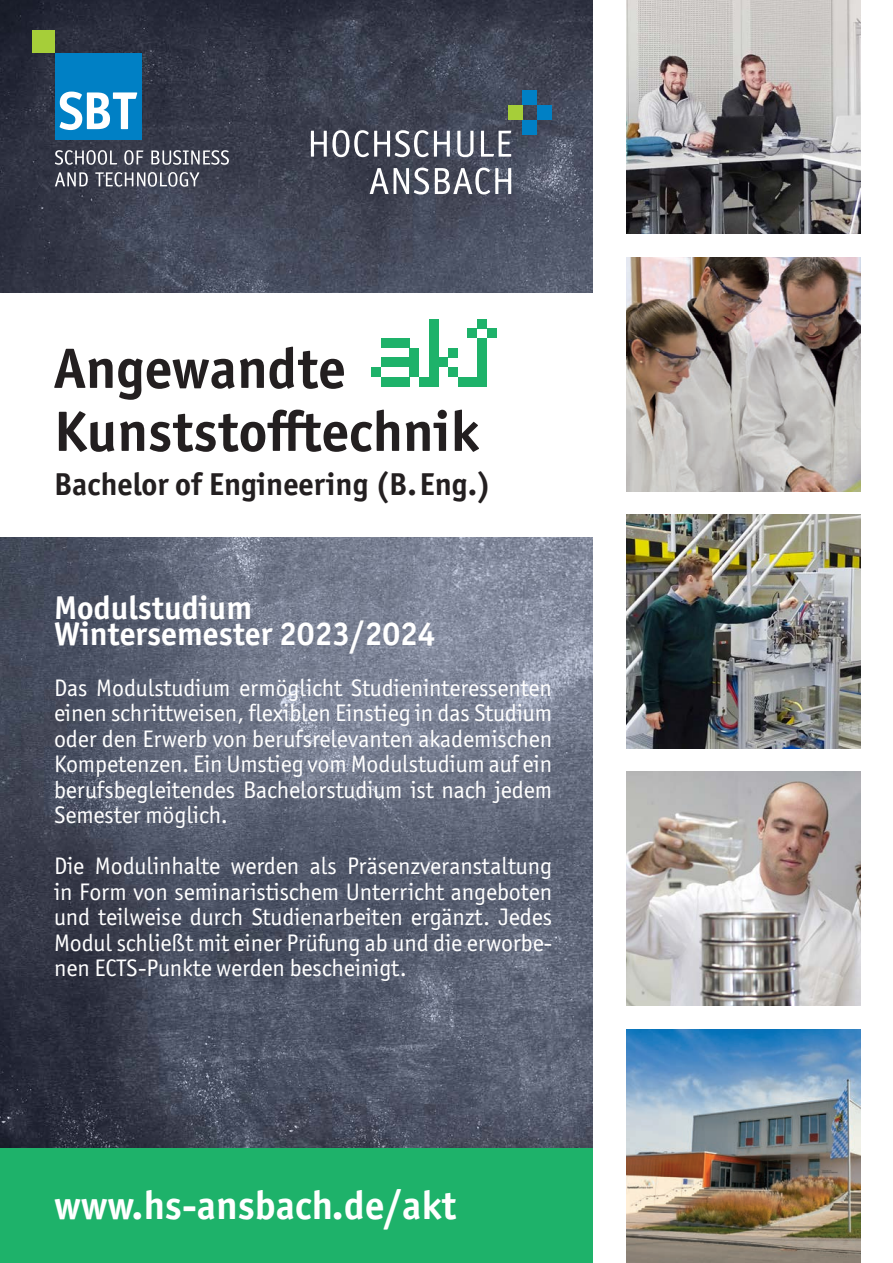
<style>
.page{position:relative;width:893px;height:1263px;background:#fff}
.page>*{position:absolute;margin:0;border:0;box-sizing:border-box;transform-origin:0 0}
.t1{font:700 57px/63px "Officina Sans ITC Pro";color:#231f20}
.t2{font:700 40.2px "Officina Sans ITC Pro";color:#fff}
.t3{font:700 33px/25.5px "Officina Sans ITC Pro";color:#fff}
.t4{font:700 31.8px "Officina Sans ITC Pro";color:#231f20}
.t5{font:24px/25.5px "Officina Sans ITC Pro";letter-spacing:-.005em;color:#fff;text-align:justify}
</style>
<div class="page">
<img style="left:0;top:0;width:592px;height:1148px">
<div style="left:0;top:293px;width:607px;height:243px;background:#fff"></div>
<div style="left:371px;top:367px;width:10px;height:10px;background:#1eb26a"></div>
<div style="left:381px;top:377px;width:29px;height:9px;background:#1eb26a"></div>
<div style="left:419px;top:377px;width:10px;height:9px;background:#1eb26a"></div>
<div style="left:429px;top:319px;width:10px;height:67px;background:#1eb26a"></div>
<div style="left:410px;top:348px;width:9px;height:29px;background:#1eb26a"></div>
<div style="left:437px;top:358px;width:11px;height:9px;background:#1eb26a"></div>
<div style="left:487px;top:329px;width:9px;height:9px;background:#1eb26a"></div>
<div style="left:477px;top:338px;width:10px;height:48px;background:#1eb26a"></div>
<div style="left:458px;top:377px;width:19px;height:9px;background:#1eb26a"></div>
<div style="left:468px;top:329px;width:9px;height:9px;background:#1eb26a"></div>
<div style="left:448px;top:367px;width:10px;height:10px;background:#1eb26a"></div>
<div style="left:448px;top:348px;width:10px;height:10px;background:#1eb26a"></div>
<div style="left:381px;top:358px;width:29px;height:9px;background:#1eb26a"></div>
<div style="left:381px;top:338px;width:29px;height:10px;background:#1eb26a"></div>
<div style="left:477px;top:319px;width:10px;height:10px;background:#1eb26a"></div>
<div style="left:0;top:1148px;width:592px;height:115px;background:#1eb26a"></div>
<div style="left:55px;top:53px;width:86px;height:87px;background:#0080c5"></div>
<div style="left:32px;top:30px;width:23px;height:23px;background:#a6ce39"></div>
<svg style="left:124px;top:150px;width:19px;height:15px"></svg>
<svg style="left:151px;top:150px;width:78px;height:15px"></svg>
<svg style="left:55px;top:172px;width:33px;height:14px"></svg>
<svg style="left:95px;top:172px;width:104px;height:15px;background:#777984"></svg>
<svg style="left:55px;top:150px;width:62px;height:15px"></svg>
<svg style="left:60px;top:92px;width:77px;height:38px"></svg>
<svg style="left:311px;top:130px;width:139px;height:27px"></svg>
<svg style="left:457px;top:131px;width:16px;height:26px"></svg>
<svg style="left:481px;top:131px;width:30px;height:26px"></svg>
<svg style="left:370px;top:168px;width:59px;height:27px"></svg>
<svg style="left:435px;top:168px;width:76px;height:27px"></svg>
<div style="left:522px;top:90px;width:15px;height:15px;background:#0080c5"></div>
<div style="left:537px;top:105px;width:15px;height:15px;background:#0080c5"></div>
<div style="left:522px;top:120px;width:15px;height:15px;background:#0080c5"></div>
<div style="left:508px;top:105px;width:14px;height:15px;background:#a6ce39"></div>
<img style="left:626px;top:0;width:234px;height:234px">
<img style="left:626px;top:1029px;width:234px;height:234px">
<img style="left:626px;top:772px;width:234px;height:234px">
<img style="left:626px;top:514px;width:234px;height:234px">
<img style="left:626px;top:257px;width:234px;height:234px">
<h1 class="t1" style="left:54px;top:336px;width:426px">Angewandte<br>Kunststofftechnik</h1>
<h3 class="t4" style="left:54px;top:464px;width:439px">Bachelor of Engineering (B. Eng.)</h3>
<h3 class="t3" style="left:54px;top:595px;width:383px">Modulstudium<br>Wintersemester 2023/2024</h3>
<p class="t5" style="left:54px;top:675px;width:500px">Das Modulstudium ermöglicht Studieninteressenten einen schrittweisen, flexiblen Einstieg in das Studium oder den Erwerb von berufsrelevanten akademischen Kompetenzen. Ein Umstieg vom Modulstudium auf ein berufsbegleitendes Bachelorstudium ist nach jedem Semester möglich.</p>
<p class="t5" style="left:54px;top:853px;width:500px">Die Modulinhalte werden als Präsenzveranstaltung in Form von seminaristischem Unterricht angeboten und teilweise durch Studienarbeiten ergänzt. Jedes Modul schließt mit einer Prüfung ab und die erworbe&shy;nen ECTS-Punkte werden bescheinigt.</p>
<h2 class="t2" style="left:54px;top:1180px;width:404px">www.hs-ansbach.de/akt</h2>
</div>
